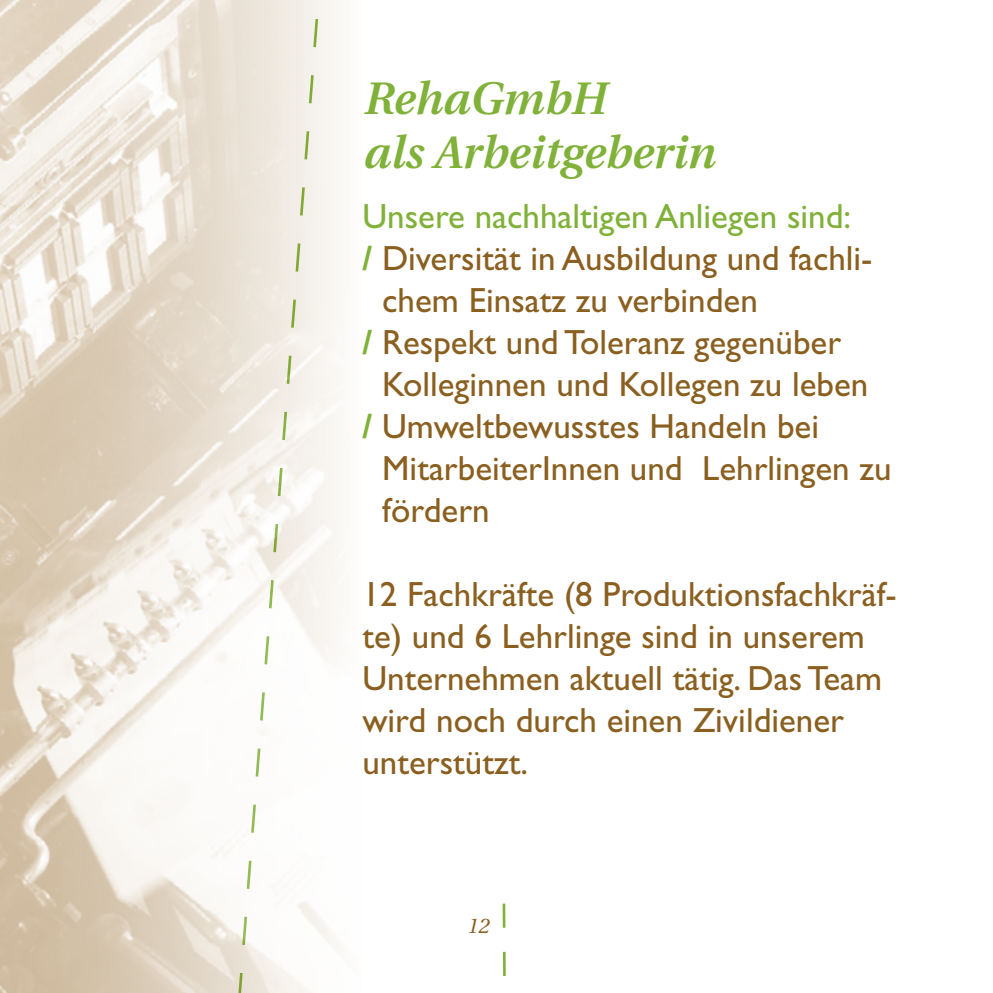
<style>
.page{position:relative;width:993px;height:993px;background:#fff}
.page>*{position:absolute;margin:0;border:0;box-sizing:border-box;transform-origin:0 0}
.t1{font:italic 600 45.5px/54.6px "Utopia";color:#80b138}
.t2{font:35px/42px "Gill Sans";color:#8a5f1f}
.t3{font:35px "Gill Sans";color:#80b138}
.t4{font:italic 21px "Utopia";color:#8a5f1f}
.s1{font-weight:700;color:#80b138}
</style>
<div class="page">
<svg style="left:502px;top:903px;width:4px;height:73px"></svg>
<img style="left:0;top:0;width:338px;height:992px">
<h1 class="t1" style="left:362px;top:71px;width:353px">RehaGmbH<br>als Arbeitgeberin</h1>
<p class="t3" style="left:362px;top:196px;width:490px">Unsere nachhaltigen Anliegen sind:</p>
<p class="t2" style="left:362px;top:237px;width:511px"><span class="s1">/</span> Diversität in Ausbildung und fachli-</p>
<p class="t2" style="left:382px;top:279px;width:377px">chem Einsatz zu verbinden</p>
<p class="t2" style="left:362px;top:321px;width:480px"><span class="s1">/</span> Respekt und Toleranz gegenüber</p>
<p class="t2" style="left:382px;top:363px;width:487px">Kolleginnen und Kollegen zu leben</p>
<p class="t2" style="left:362px;top:405px;width:458px"><span class="s1">/</span> Umweltbewusstes Handeln bei</p>
<p class="t2" style="left:382px;top:447px;width:510px">MitarbeiterInnen und Lehrlingen zu</p>
<p class="t2" style="left:382px;top:489px;width:109px">fördern</p>
<p class="t2" style="left:362px;top:573px;width:535px">12 Fachkräfte (8 Produktionsfachkräf&shy;te) und 6 Lehrlinge sind in unserem<br>Unternehmen aktuell tätig. Das Team wird noch durch einen Zivildiener unterstützt.</p>
<p class="t4" style="left:466px;top:914px;width:24px">12</p>
</div>
